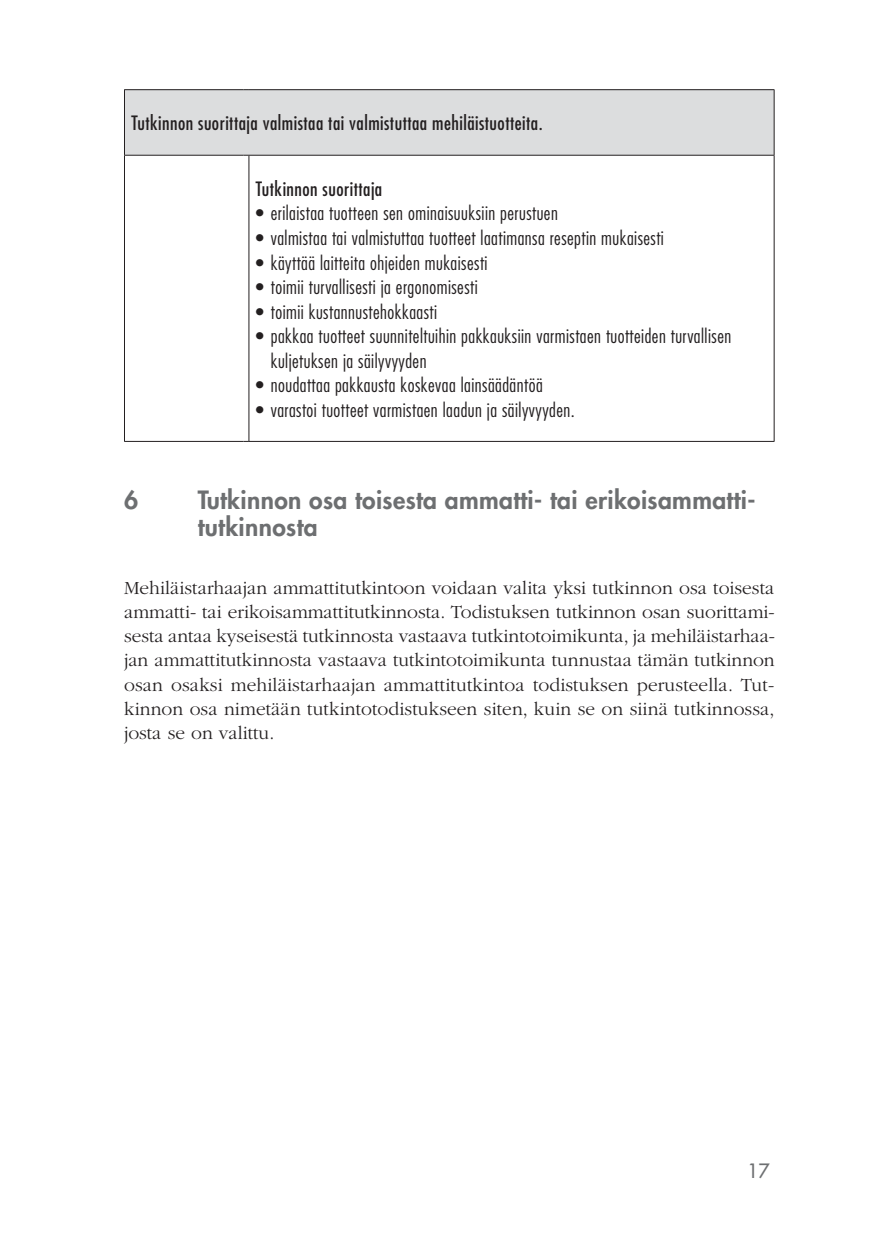
<style>
.page{position:relative;width:874px;height:1241px;background:#fff}
.page>*{position:absolute;margin:0;border:0;box-sizing:border-box;transform-origin:0 0}
.t1{font:800 24.5px/26.2px "Futura Std";letter-spacing:.015em;color:#6d6f71}
.t2{font:300 19.25px/24.2px "ITC Garamond Std";letter-spacing:.005em;color:#231f20;text-align:justify}
.t3{font:300 condensed 19.25px/24.5px "Futura Std";letter-spacing:.025em;color:#231f20}
.t4{font:condensed 19.25px "Futura Std";letter-spacing:.025em;color:#231f20}
.t5{font:500 19.25px "Futura Std";color:#6d6f71}
</style>
<div class="page">
<div style="left:124px;top:90px;width:649px;height:65px;background:#dcddde"></div>
<hr style="left:124px;top:155px;width:1px;height:286px;background:#231f20">
<hr style="left:248px;top:155px;width:1px;height:286px;background:#231f20">
<hr style="left:773px;top:155px;width:1px;height:286px;background:#231f20">
<hr style="left:124px;top:441px;width:119px;height:1px;background:#231f20">
<hr style="left:249px;top:441px;width:525px;height:1px;background:#231f20">
<hr style="left:124px;top:89px;width:119px;height:1px;background:#231f20">
<hr style="left:124px;top:90px;width:1px;height:65px;background:#231f20">
<hr style="left:249px;top:89px;width:525px;height:1px;background:#231f20">
<hr style="left:773px;top:90px;width:1px;height:65px;background:#231f20">
<hr style="left:124px;top:155px;width:119px;height:1px;background:#231f20">
<hr style="left:249px;top:155px;width:525px;height:1px;background:#231f20">
<p class="t4" style="left:131px;top:112px;width:412px">Tutkinnon suorittaja valmistaa tai valmistuttaa mehiläistuotteita.</p>
<p class="t4" style="left:256px;top:177px;width:128px">Tutkinnon suorittaja</p>
<p class="t3" style="left:256px;top:201px;width:303px">• erilaistaa tuotteen sen ominaisuuksiin perustuen</p>
<p class="t3" style="left:256px;top:225px;width:409px">• valmistaa tai valmistuttaa tuotteet laatimansa reseptin mukaisesti</p>
<p class="t3" style="left:256px;top:250px;width:233px">• käyttää laitteita ohjeiden mukaisesti</p>
<p class="t3" style="left:256px;top:274px;width:223px">• toimii turvallisesti ja ergonomisesti</p>
<p class="t3" style="left:256px;top:299px;width:182px">• toimii kustannustehokkaasti</p>
<p class="t3" style="left:271px;top:323px;width:462px;text-indent:-15px">• pakkaa tuotteet suunniteltuihin pakkauksiin varmistaen tuotteiden turvallisen kuljetuksen ja säilyvyyden</p>
<p class="t3" style="left:256px;top:372px;width:288px">• noudattaa pakkausta koskevaa lainsäädäntöä</p>
<p class="t3" style="left:256px;top:397px;width:320px">• varastoi tuotteet varmistaen laadun ja säilyvyyden.</p>
<p class="t1" style="left:124px;top:487px;width:16px">6</p>
<p class="t1" style="left:198px;top:487px;width:559px">Tutkinnon osa toisesta ammatti- tai erikoisammatti&shy;tutkinnosta</p>
<p class="t2" style="left:124px;top:576px;width:652px">Mehiläistarhaajan ammattitutkintoon voidaan valita yksi tutkinnon osa toisesta ammatti- tai erikoisammattitutkinnosta. Todistuksen tutkinnon osan suorittami&shy;sesta antaa kyseisestä tutkinnosta vastaava tutkintotoimikunta, ja mehiläistarhaa&shy;jan ammattitutkinnosta vastaava tutkintotoimikunta tunnustaa tämän tutkinnon osan osaksi mehiläistarhaajan ammattitutkintoa todistuksen perusteella. Tut&shy;kinnon osa nimetään tutkintotodistukseen siten, kuin se on siinä tutkinnossa, josta se on valittu.</p>
<p class="t5" style="left:747px;top:1158px;width:24px">17</p>
</div>
